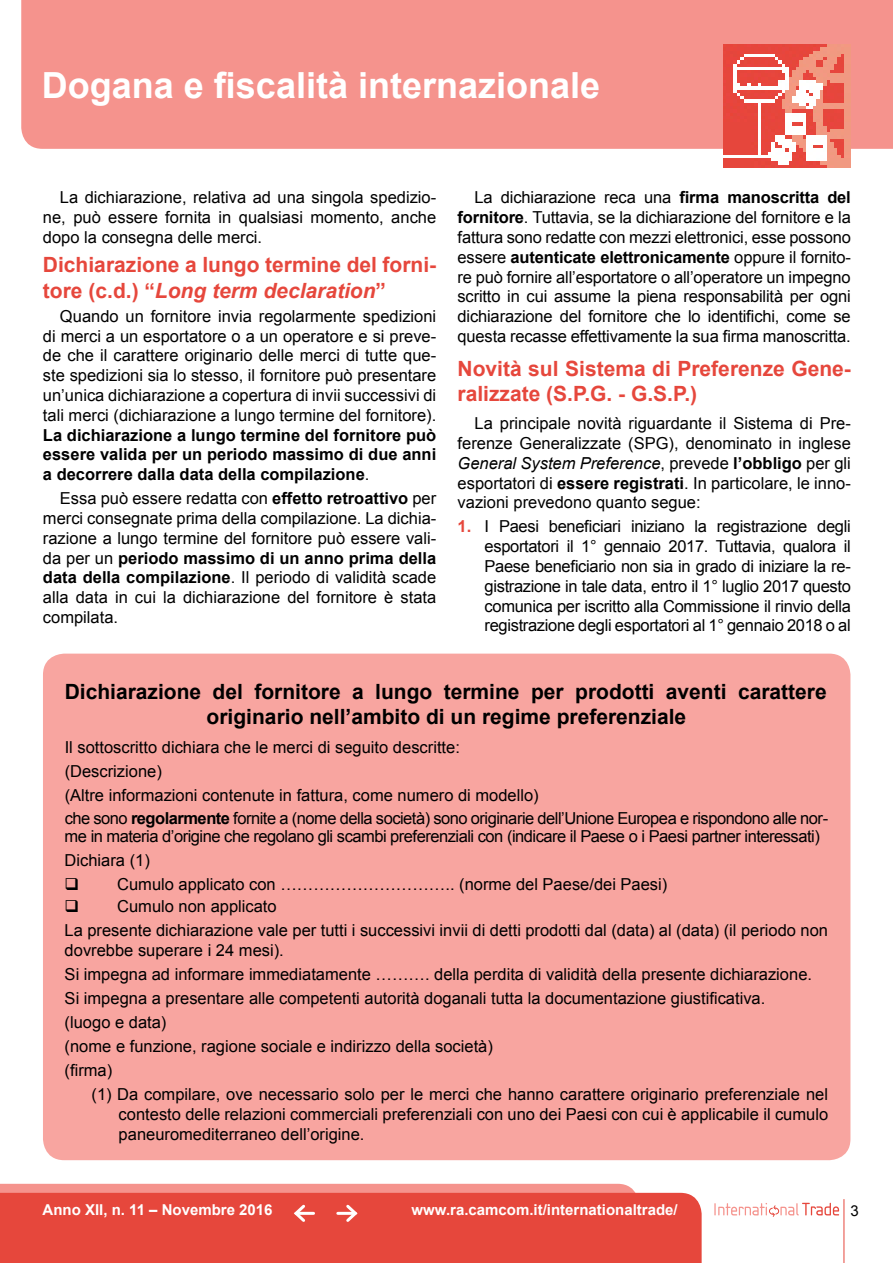
<style>
.page{position:relative;width:893px;height:1263px;background:#fff}
.page>*{position:absolute;margin:0;border:0;box-sizing:border-box;transform-origin:0 0}
.t1{font:700 36px "Arial";color:#fff}
.t2{font:700 21px/25.2px "Arial";color:#e6473c}
.t3{font:700 21px/25.2px "Arial";color:#000;text-align:center}
.t4{font:16.5px/19.8px "Arial";color:#000;text-align:justify}
.t5{font:16.5px/18.1px "Arial";letter-spacing:-.03em;color:#000}
.t6{font:700 16.5px/19.8px "Arial";color:#000;text-align:justify}
.t7{font:700 15px "Arial";color:#fff}
.t8{font:15px "Arial";color:#000}
.s1{font-style:italic}
.s2{font-weight:400}
.s3{font-weight:700}
.s4{font-weight:700;color:#e6473c}
.s5{font-style:inherit}
</style>
<div class="page">
<hr style="left:844px;top:1199px;width:1px;height:64px;background:#e6473c">
<svg style="left:714px;top:1203px;width:125px;height:14px"></svg>
<svg style="left:0;top:1184px;width:639px;height:9px;background:#f4928c"></svg>
<div style="left:0;top:1193px;width:702px;height:70px;background:#e6473c"></div>
<div style="left:21px;top:0;width:872px;height:149px;background:#f5938d"></div>
<img style="left:723px;top:44px;width:127px;height:124px">
<hr style="left:338px;top:1212px;width:17px;height:3px;background:#fff">
<svg style="left:343px;top:1202px;width:17px;height:23px"></svg>
<hr style="left:296px;top:1212px;width:18px;height:3px;background:#fff">
<svg style="left:292px;top:1202px;width:16px;height:23px"></svg>
<div style="left:43px;top:654px;width:807px;height:506px;background:#f8a5a0;border-radius:21px"></div>
<h1 class="t1" style="left:42px;top:61px;width:560px">Dogana e fiscalità internazionale</h1>
<p class="t4" style="left:43px;top:188px;width:395px;text-indent:17px">La dichiarazione, relativa ad una singola spedizio&shy;ne, può essere fornita in qualsiasi momento, anche dopo la consegna delle merci.</p>
<p class="t2" style="left:43px;top:253px;width:395px">Dichiarazione a lungo termine del forni&shy;tore (c.d.) “<span class="s1">Long term declaration</span>”</p>
<p class="t4" style="left:43px;top:306px;width:395px;text-indent:17px">Quando un fornitore invia regolarmente spedizioni di merci a un esportatore o a un operatore e si preve&shy;de che il carattere originario delle merci di tutte que&shy;ste spedizioni sia lo stesso, il fornitore può presentare un’unica dichiarazione a copertura di invii successivi di tali merci (dichiarazione a lungo termine del fornitore).</p>
<p class="t6" style="left:43px;top:425px;width:395px">La dichiarazione a lungo termine del fornitore può essere valida per un periodo massimo di due anni a decorrere dalla data della compilazione<span class="s2">.</span></p>
<p class="t4" style="left:43px;top:489px;width:395px;text-indent:17px">Essa può essere redatta con <span class="s3">effetto retroattivo</span> per merci consegnate prima della compilazione. La dichia&shy;razione a lungo termine del fornitore può essere vali&shy;da per un <span class="s3">periodo massimo di un anno prima della data della compilazione</span>. Il periodo di validità scade alla data in cui la dichiarazione del fornitore è stata compilata.</p>
<p class="t4" style="left:458px;top:188px;width:395px;text-indent:17px">La dichiarazione reca una <span class="s3">firma manoscritta del fornitore</span>. Tuttavia, se la dichiarazione del fornitore e la fattura sono redatte con mezzi elettronici, esse possono essere <span class="s3">autenticate elettronicamente</span> oppure il fornito&shy;re può fornire all’esportatore o all’operatore un impegno scritto in cui assume la piena responsabilità per ogni dichiarazione del fornitore che lo identifichi, come se questa recasse effettivamente la sua firma manoscritta.</p>
<p class="t2" style="left:458px;top:356px;width:395px">Novità sul Sistema di Preferenze Gene&shy;ralizzate (S.P.G. - G.S.P.)</p>
<p class="t4" style="left:458px;top:414px;width:395px;text-indent:17px">La principale novità riguardante il Sistema di Pre&shy;ferenze Generalizzate (SPG), denominato in inglese <span class="s1">General System Preference</span>, prevede <span class="s3">l’obbligo</span> per gli esportatori di <span class="s3">essere registrati</span>. In particolare, le inno&shy;vazioni prevedono quanto segue:</p>
<p class="t4" style="left:485px;top:517px;width:368px;text-indent:-27px"><span class="s4">1.</span> I Paesi beneficiari iniziano la registrazione degli esportatori il 1° gennaio 2017. Tuttavia, qualora il Paese beneficiario non sia in grado di iniziare la re&shy;gistrazione in tale data, entro il 1° luglio 2017 questo comunica per iscritto alla Commissione il rinvio della registrazione degli esportatori al 1° gennaio 2018 o al</p>
<p class="t3" style="left:65px;top:680px;width:763px">Dichiarazione del fornitore a lungo termine per prodotti aventi carattere originario nell’ambito di un regime preferenziale</p>
<p class="t4" style="left:65px;top:735px;width:476px;line-height:24px;text-align:left">Il sottoscritto dichiara che le merci di seguito descritte: (Descrizione)<br>(Altre informazioni contenute in fattura, come numero di modello)</p>
<p class="t5" style="left:65px;top:809px;width:765px">che sono <span class="s3">regolarmente</span> fornite a (nome della società) sono originarie dell’Unione Europea e rispondono alle nor&shy;me in materia d’origine che regolano gli scambi preferenziali con (indicare il Paese o i Paesi partner interessati)</p>
<p class="t4" style="left:65px;top:850px;width:87px">Dichiara (1)</p>
<p class="t4" style="left:65px;top:874px;width:604px">❑ Cumulo applicato con ………………………….. (norme del Paese/dei Paesi)</p>
<p class="t4" style="left:65px;top:895px;width:765px;line-height:24px">❑ Cumulo non applicato<br>La presente dichiarazione vale per tutti i successivi invii di detti prodotti dal (data) al (data) (il periodo non</p>
<p class="t4" style="left:65px;top:938px;width:749px;line-height:24px;text-align:left">dovrebbe superare i 24 mesi).<br>Si impegna ad informare immediatamente ………. della perdita di validità della presente dichiarazione.<br>Si impegna a presentare alle competenti autorità doganali tutta la documentazione giustificativa. (luogo e data)<br>(nome e funzione, ragione sociale e indirizzo della società)<br>(firma)</p>
<p class="t4" style="left:119px;top:1085px;width:711px;text-indent:-27px">(1) Da compilare, ove necessario solo per le merci che hanno carattere originario preferenziale nel contesto delle relazioni commerciali preferenziali con uno dei Paesi con cui è applicabile il cumulo paneuromediterraneo dell’origine<span class="s5">.</span></p>
<p class="t7" style="left:43px;top:1200px;width:232px">Anno XII, n. 11 – Novembre 2016</p>
<p class="t7" style="left:412px;top:1200px;width:268px">www.ra.camcom.it/internationaltrade/</p>
<p class="t8" style="left:850px;top:1200px;width:10px">3</p>
</div>
